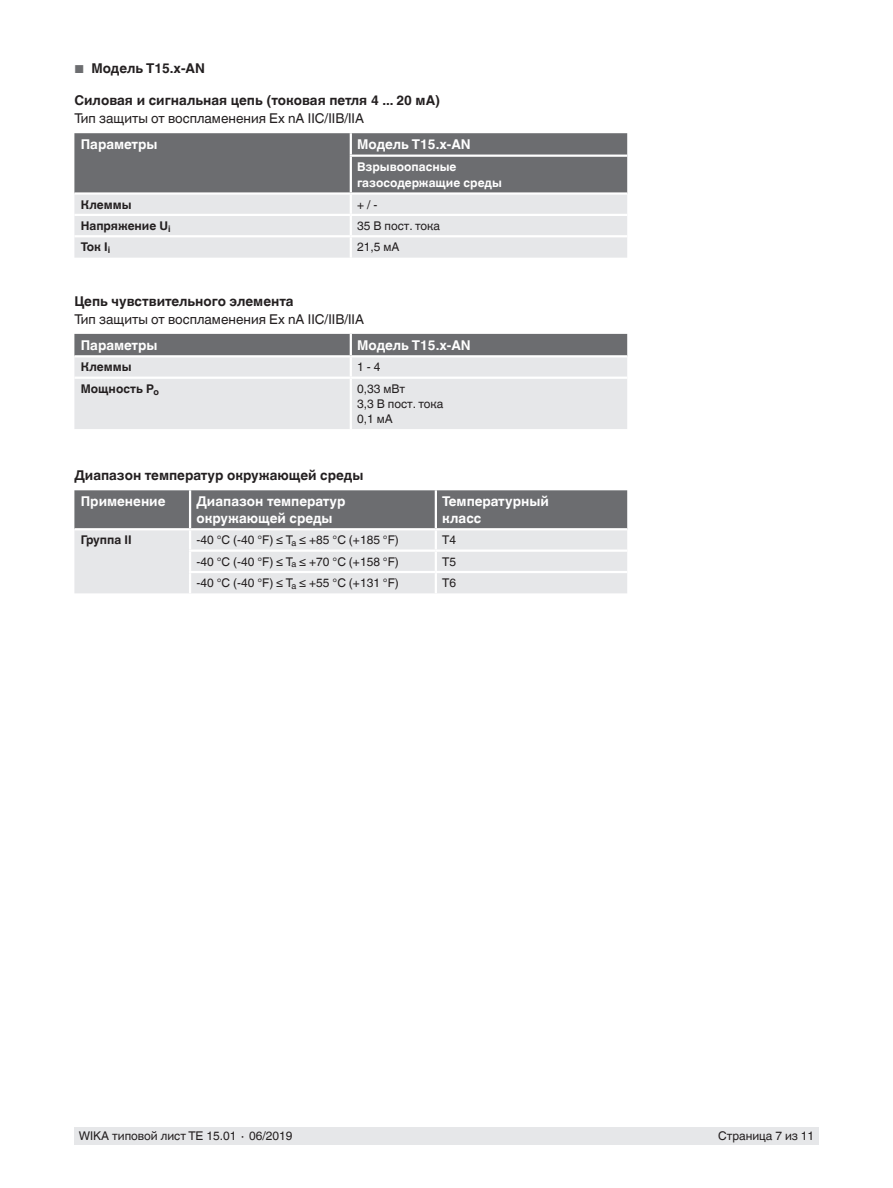
<style>
.page{position:relative;width:893px;height:1188px;background:#fff}
.page>*{position:absolute;margin:0;border:0;box-sizing:border-box;transform-origin:0 0}
.t1{font:700 13.5px "Helvetica World";color:#231f20}
.t2{font:700 13.5px/16.5px "Helvetica World";color:#fff}
.t3{font:13.5px "Helvetica World";color:#231f20}
.t4{font:12px/15px "Helvetica World";color:#231f20}
.t5{font:700 12px "Helvetica World";color:#231f20}
.t6{font:700 12px/16.5px "Helvetica World";color:#fff}
.s1{font-weight:400;font-size:11.55px;color:#6c6d70}
</style>
<div class="page">
<div style="left:74px;top:1128px;width:745px;height:17px;background:#e6e7e9"></div>
<svg style="left:74px;top:133px;width:553px;height:125px;background:#aeaeb1"></svg>
<hr style="left:74px;top:235px;width:277px;height:2px;background:#fff">
<hr style="left:351px;top:235px;width:276px;height:2px;background:#fff">
<hr style="left:350px;top:237px;width:2px;height:21px;background:#fff">
<svg style="left:74px;top:334px;width:553px;height:95px;background:#cacbcd"></svg>
<hr style="left:350px;top:334px;width:2px;height:21px;background:#fff">
<hr style="left:74px;top:355px;width:277px;height:2px;background:#fff">
<hr style="left:351px;top:355px;width:276px;height:2px;background:#fff">
<hr style="left:350px;top:357px;width:2px;height:20px;background:#fff">
<hr style="left:74px;top:377px;width:277px;height:2px;background:#fff">
<hr style="left:351px;top:377px;width:276px;height:2px;background:#fff">
<hr style="left:350px;top:379px;width:2px;height:50px;background:#fff">
<svg style="left:74px;top:490px;width:553px;height:103px;background:#b9babd"></svg>
<hr style="left:189px;top:571px;width:247px;height:2px;background:#fff">
<hr style="left:436px;top:571px;width:191px;height:2px;background:#fff">
<hr style="left:435px;top:573px;width:2px;height:20px;background:#fff">
<p class="t1" style="left:74px;top:61px;width:132px"><span class="s1">■</span> Модель T15.x-AN</p>
<p class="t1" style="left:74px;top:92px;width:367px">Силовая и сигнальная цепь (токовая петля 4 ... 20 мА)</p>
<p class="t3" style="left:74px;top:110px;width:291px">Тип защиты от воспламенения Ex nA IIC/IIB/IIA</p>
<p class="t2" style="left:81px;top:136px;width:78px">Параметры</p>
<p class="t2" style="left:357px;top:136px;width:115px">Модель T15.x-AN</p>
<p class="t6" style="left:357px;top:158px;width:146px">Взрывоопасные газосодержащие среды</p>
<p class="t5" style="left:81px;top:197px;width:52px">Клеммы</p>
<p class="t4" style="left:357px;top:197px;width:22px">+ / -</p>
<p class="t5" style="left:81px;top:219px;width:91px">Напряжение U<sub>i</sub></p>
<p class="t4" style="left:357px;top:218px;width:84px">35 В пост. тока</p>
<p class="t5" style="left:81px;top:240px;width:31px">Ток I<sub>i</sub></p>
<p class="t4" style="left:357px;top:240px;width:44px">21,5 мА</p>
<p class="t1" style="left:74px;top:293px;width:221px">Цепь чувствительного элемента</p>
<p class="t3" style="left:74px;top:311px;width:291px">Тип защиты от воспламенения Ex nA IIC/IIB/IIA</p>
<p class="t2" style="left:81px;top:337px;width:78px">Параметры</p>
<p class="t2" style="left:357px;top:337px;width:115px">Модель T15.x-AN</p>
<p class="t5" style="left:81px;top:360px;width:52px">Клеммы</p>
<p class="t4" style="left:357px;top:360px;width:25px">1 - 4</p>
<p class="t5" style="left:81px;top:382px;width:80px">Мощность P<sub>o</sub></p>
<p class="t4" style="left:357px;top:381px;width:88px">0,33 мВт<br>3,3 В пост. тока<br>0,1 мА</p>
<p class="t1" style="left:74px;top:468px;width:290px">Диапазон температур окружающей среды</p>
<p class="t2" style="left:81px;top:493px;width:86px">Применение</p>
<p class="t2" style="left:196px;top:493px;width:151px">Диапазон температур окружающей среды</p>
<p class="t2" style="left:442px;top:493px;width:108px">Температурный класс</p>
<p class="t5" style="left:81px;top:533px;width:52px">Группа II</p>
<p class="t4" style="left:196px;top:533px;width:204px">-40 °C (-40 °F) ≤ T<sub>a</sub> ≤ +85 °C (+185 °F)</p>
<p class="t4" style="left:442px;top:533px;width:15px">T4</p>
<p class="t4" style="left:196px;top:554px;width:204px">-40 °C (-40 °F) ≤ T<sub>a</sub> ≤ +70 °C (+158 °F)</p>
<p class="t4" style="left:442px;top:554px;width:15px">T5</p>
<p class="t4" style="left:196px;top:575px;width:204px">-40 °C (-40 °F) ≤ T<sub>a</sub> ≤ +55 °C (+131 °F)</p>
<p class="t4" style="left:442px;top:575px;width:15px">T6</p>
<p class="t4" style="left:79px;top:1129px;width:215px">WIKA типовой лист TE 15.01 ∙ 06/2019</p>
<p class="t4" style="left:718px;top:1129px;width:98px">Страница 7 из 11</p>
</div>
